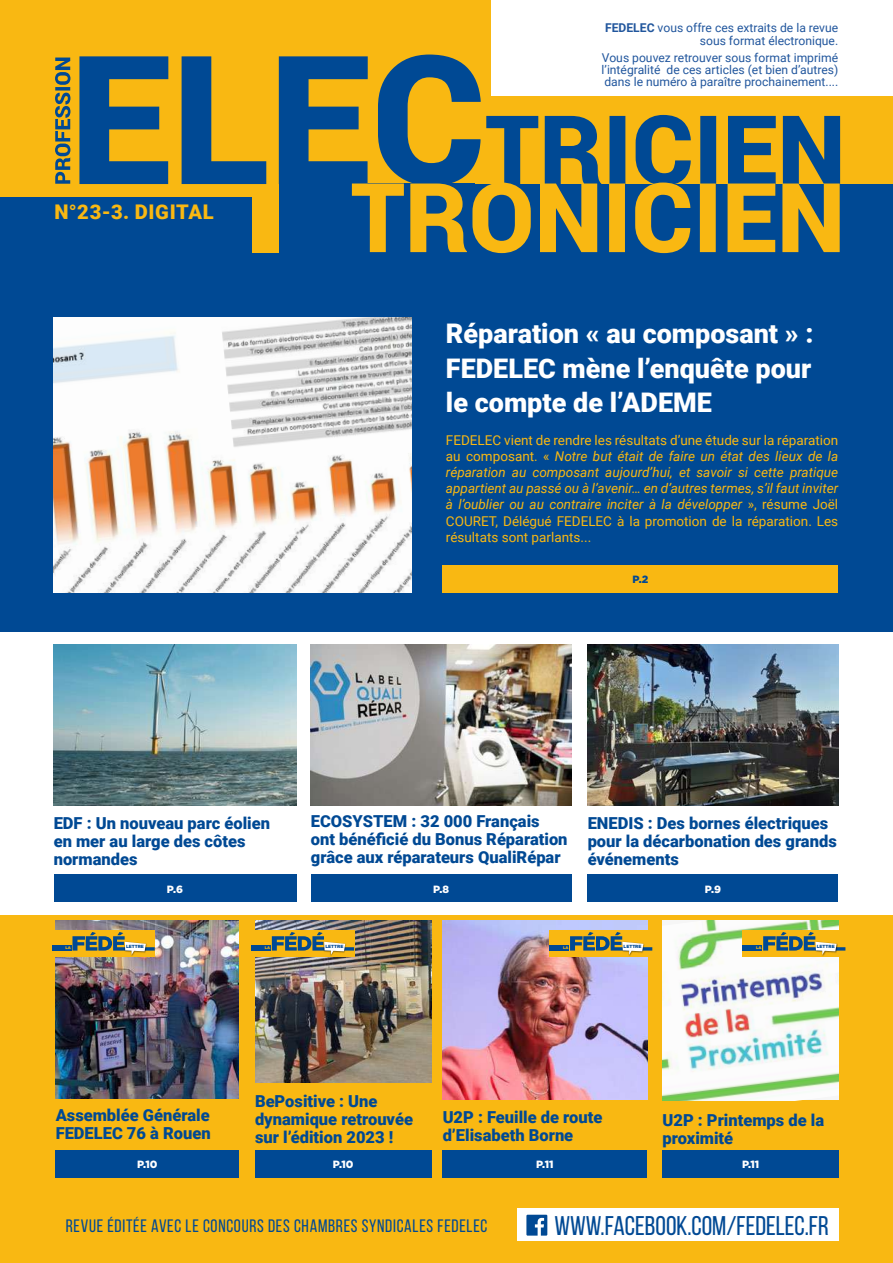
<style>
.page{position:relative;width:893px;height:1263px;background:#fff}
.page>*{position:absolute;margin:0;border:0;box-sizing:border-box;transform-origin:0 0}
.t1{font:900 27px/34.5px "Roboto";color:#fff;text-align:justify}
.t2{font:27px "Bebas Neue";color:#004994}
.t3{font:900 20.25px "Roboto";letter-spacing:.035em;color:#f9b812}
.t4{font:18px "Bebas Neue";letter-spacing:.04em;color:#004994}
.t5{font:900 16.5px/18px "Roboto";color:#004994}
.t6{font:italic 13.5px/16.2px "Roboto";color:#f9b812;text-align:justify}
.t7{font:12.15px/12.1px "Roboto";color:#21569d;text-align:right}
.t8{font:900 10.5px "Gotham";color:#fff}
.t9{font:900 10.5px "Gotham";color:#004994}
.t10{font:900 4.5px "Gotham";color:#004994}
.t11{font:900 3.9px "Gotham";color:#f9b812}
.s1{font-weight:700}
.s2{font-style:normal}
</style>
<div class="page">
<div style="left:0;top:194px;width:893px;height:437px;background:#004994"></div>
<div style="left:0;top:915px;width:893px;height:348px;background:#f9b812"></div>
<div style="left:443px;top:565px;width:395px;height:28px;background:#f9b812"></div>
<img style="left:54px;top:318px;width:358px;height:275px">
<div style="left:0;top:0;width:491px;height:196px;background:#f9b812"></div>
<div style="left:253px;top:177px;width:238px;height:75px;background:#f9b812"></div>
<div style="left:279px;top:184px;width:614px;height:75px;background:#004994"></div>
<div style="left:475px;top:96px;width:418px;height:88px;background:#f9b812"></div>
<svg style="left:79px;top:55px;width:402px;height:131px;fill:#004994"></svg>
<svg style="left:55px;top:58px;width:15px;height:126px"></svg>
<svg style="left:352px;top:115px;width:488px;height:138px"></svg>
<div style="left:518px;top:1209px;width:321px;height:32px;background:#fff"></div>
<svg style="left:526px;top:1215px;width:21px;height:20px"></svg>
<div style="left:588px;top:874px;width:250px;height:28px;background:#004994"></div>
<img style="left:588px;top:645px;width:250px;height:161px">
<div style="left:311px;top:874px;width:260px;height:28px;background:#004994"></div>
<img style="left:311px;top:645px;width:260px;height:161px">
<div style="left:54px;top:874px;width:242px;height:28px;background:#004994"></div>
<img style="left:54px;top:645px;width:242px;height:160px">
<div style="left:443px;top:1150px;width:204px;height:28px;background:#004994"></div>
<img style="left:443px;top:921px;width:204px;height:178px">
<div style="left:662px;top:1150px;width:177px;height:28px;background:#004994"></div>
<img style="left:662px;top:921px;width:177px;height:179px">
<img style="left:56px;top:921px;width:183px;height:177px">
<div style="left:56px;top:1150px;width:183px;height:28px;background:#004994"></div>
<img style="left:255px;top:921px;width:176px;height:161px">
<div style="left:255px;top:1150px;width:176px;height:28px;background:#004994"></div>
<div style="left:52px;top:931px;width:103px;height:26px;background:#f9b812"></div>
<div style="left:124px;top:941px;width:23px;height:15px;background:#000;opacity:.5"></div>
<svg style="left:72px;top:932px;width:83px;height:23px"></svg>
<div style="left:52px;top:945px;width:20px;height:5px;background:#004994"></div>
<div style="left:251px;top:931px;width:103px;height:26px;background:#f9b812"></div>
<div style="left:324px;top:941px;width:23px;height:15px;background:#000;opacity:.5"></div>
<svg style="left:272px;top:932px;width:82px;height:23px"></svg>
<div style="left:251px;top:945px;width:20px;height:5px;background:#004994"></div>
<div style="left:549px;top:931px;width:103px;height:26px;background:#f9b812"></div>
<div style="left:622px;top:941px;width:23px;height:15px;background:#000;opacity:.5"></div>
<svg style="left:570px;top:932px;width:82px;height:23px"></svg>
<div style="left:549px;top:945px;width:20px;height:5px;background:#004994"></div>
<div style="left:742px;top:931px;width:103px;height:26px;background:#f9b812"></div>
<div style="left:815px;top:941px;width:23px;height:15px;background:#000;opacity:.5"></div>
<svg style="left:763px;top:932px;width:82px;height:23px"></svg>
<div style="left:742px;top:945px;width:20px;height:5px;background:#004994"></div>
<h2 class="t3" style="left:54px;top:197px;width:161px">N°23-3. DIGITAL</h2>
<p class="t7" style="left:605px;top:22px;width:235px"><span class="s1">FEDELEC</span> vous offre ces extraits de la revue sous format électronique.</p>
<p class="t7" style="left:602px;top:51px;width:238px;text-align:justify">Vous pouvez retrouver sous format imprimé l’intégralité de ces articles (et bien d’autres) dans le numéro à paraître prochainement....</p>
<h1 class="t1" style="left:446px;top:315px;width:369px">Réparation « au composant » :<br>FEDELEC mène l’enquête pour le compte de l’ADEME</h1>
<p class="t6" style="left:446px;top:431px;width:394px"><span class="s2">FEDELEC vient de rendre les résultats d’une étude sur la réparation au composant. «</span> Notre but était de faire un état des lieux de la réparation au composant aujourd’hui, et savoir si cette pratique appartient au passé ou à l’avenir… en d’autres termes, s’il faut inviter à l’oublier ou au contraire inciter à la développer <span class="s2">», résume Joël COURET, Délégué FEDELEC à la promotion de la réparation. Les résultats sont parlants...</span></p>
<p class="t9" style="left:633px;top:572px;width:17px">P.2</p>
<p class="t5" style="left:54px;top:813px;width:218px">EDF : Un nouveau parc éolien en mer au large des côtes normandes</p>
<p class="t8" style="left:167px;top:881px;width:18px">P.6</p>
<p class="t5" style="left:311px;top:811px;width:258px">ECOSYSTEM : 32 000 Français ont bénéficié du Bonus Réparation grâce aux réparateurs QualiRépar</p>
<p class="t8" style="left:433px;top:881px;width:17px">P.8</p>
<p class="t5" style="left:588px;top:814px;width:251px">ENEDIS : Des bornes électriques pour la décarbonation des grands événements</p>
<p class="t8" style="left:705px;top:881px;width:18px">P.9</p>
<p class="t11" style="left:65px;top:945px;width:7px">LA</p>
<p class="t10" style="left:126px;top:943px;width:19px">LETTRE</p>
<p class="t11" style="left:265px;top:945px;width:7px">LA</p>
<p class="t10" style="left:325px;top:943px;width:19px">LETTRE</p>
<p class="t11" style="left:563px;top:945px;width:7px">LA</p>
<p class="t10" style="left:624px;top:943px;width:19px">LETTRE</p>
<p class="t11" style="left:756px;top:945px;width:7px">LA</p>
<p class="t10" style="left:817px;top:943px;width:19px">LETTRE</p>
<p class="t5" style="left:56px;top:1105px;width:156px">Assemblée Générale<br>FEDELEC 76 à Rouen</p>
<p class="t8" style="left:137px;top:1157px;width:22px">P.10</p>
<p class="t5" style="left:255px;top:1092px;width:159px">BePositive : Une dynamique retrouvée sur l’édition 2023 !</p>
<p class="t8" style="left:333px;top:1157px;width:22px">P.10</p>
<p class="t5" style="left:443px;top:1107px;width:161px">U2P : Feuille de route d’Elisabeth Borne</p>
<p class="t8" style="left:536px;top:1157px;width:19px">P.11</p>
<p class="t5" style="left:662px;top:1111px;width:163px">U2P : Printemps de la proximité</p>
<p class="t8" style="left:742px;top:1157px;width:19px">P.11</p>
<h3 class="t4" style="left:66px;top:1216px;width:423px">REVUE ÉDITÉE AVEC LE CONCOURS DES CHAMBRES SYNDICALES FEDELEC</h3>
<h1 class="t2" style="left:554px;top:1211px;width:276px">WWW.FACEBOOK.COM/FEDELEC.FR</h1>
</div>
